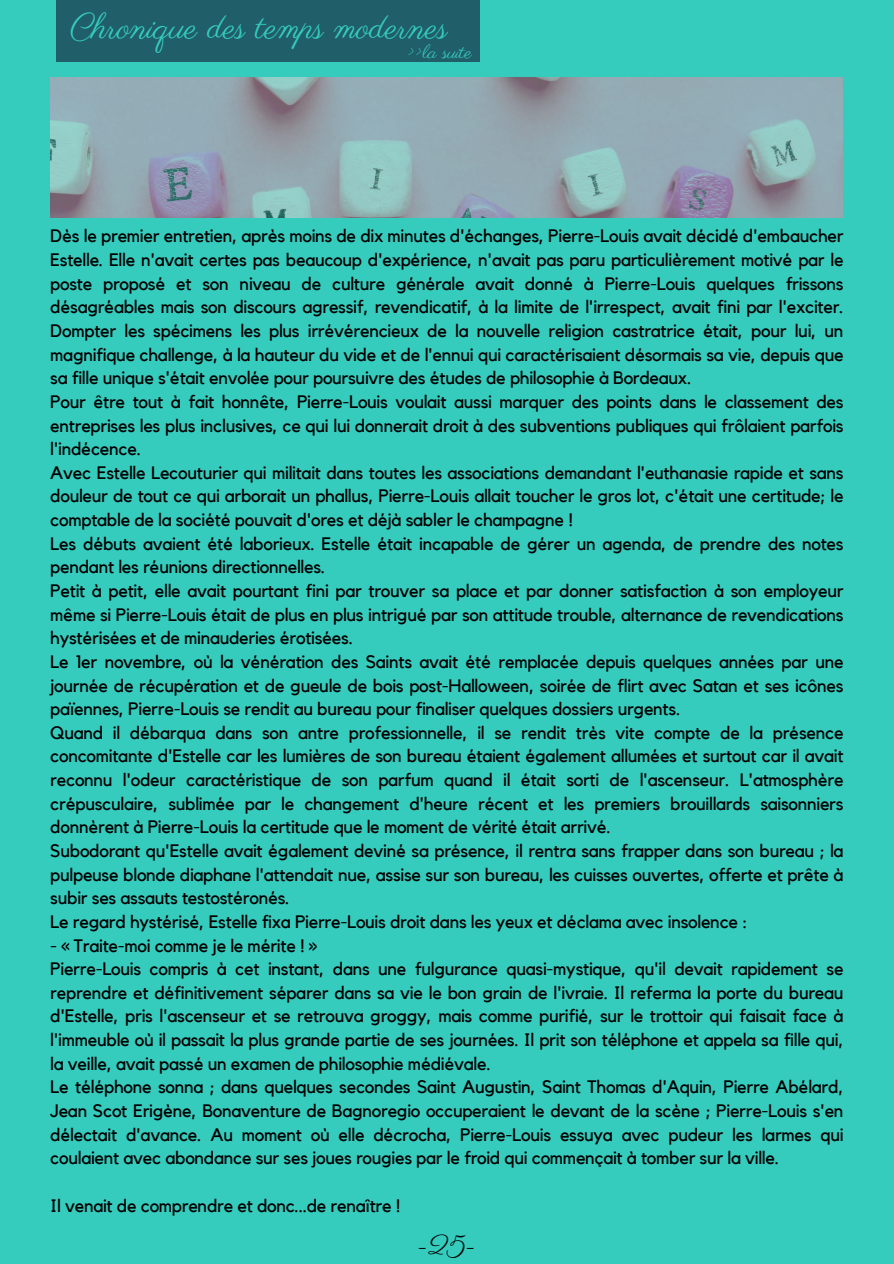
<style>
.page{position:relative;width:894px;height:1264px;background:#fff}
.page>*{position:absolute;margin:0;border:0;box-sizing:border-box;transform-origin:0 0}
.t1{font:34.95px "Parisienne";color:#35ccbe}
.t2{font:27px "Parisienne";color:#000}
.t3{font:19.35px "Parisienne";color:#35ccbe}
.t4{font:18px/23.7px "Kollektif";letter-spacing:-.015em;color:#000;text-align:justify}
</style>
<div class="page">
<div style="left:0;top:0;width:893px;height:1263px;background:#35ccbe"></div>
<div style="left:56px;top:0;width:424px;height:62px;background:#205e69"></div>
<img style="left:50px;top:77px;width:792px;height:140px">
<p class="t1" style="left:70px;top:6px;width:379px">Chronique des temps modernes</p>
<p class="t3" style="left:407px;top:40px;width:66px">&gt;&gt;la suite</p>
<p class="t4" style="left:50px;top:225px;width:794px">Dès le premier entretien, après moins de dix minutes d'échanges, Pierre-Louis avait décidé d'embaucher Estelle. Elle n'avait certes pas beaucoup d'expérience, n'avait pas paru particulièrement motivé par le poste proposé et son niveau de culture générale avait donné à Pierre-Louis quelques frissons désagréables mais son discours agressif, revendicatif, à la limite de l'irrespect, avait fini par l'exciter.<br>Dompter les spécimens les plus irrévérencieux de la nouvelle religion castratrice était, pour lui, un magnifique challenge, à la hauteur du vide et de l'ennui qui caractérisaient désormais sa vie, depuis que sa fille unique s'était envolée pour poursuivre des études de philosophie à Bordeaux.</p>
<h1 class="t4" style="left:50px;top:390px;width:794px">Pour être tout à fait honnête, Pierre-Louis voulait aussi marquer des points dans le classement des entreprises les plus inclusives, ce qui lui donnerait droit à des subventions publiques qui frôlaient parfois l'indécence.</h1>
<p class="t4" style="left:50px;top:461px;width:794px">Avec Estelle Lecouturier qui militait dans toutes les associations demandant l'euthanasie rapide et sans douleur de tout ce qui arborait un phallus, Pierre-Louis allait toucher le gros lot, c'était une certitude; le comptable de la société pouvait d'ores et déjà sabler le champagne !</p>
<p class="t4" style="left:50px;top:532px;width:794px">Les débuts avaient été laborieux. Estelle était incapable de gérer un agenda, de prendre des notes pendant les réunions directionnelles.</p>
<p class="t4" style="left:50px;top:579px;width:794px">Petit à petit, elle avait pourtant fini par trouver sa place et par donner satisfaction à son employeur même si Pierre-Louis était de plus en plus intrigué par son attitude trouble, alternance de revendications hystérisées et de minauderies érotisées.</p>
<p class="t4" style="left:50px;top:650px;width:794px">Le 1er novembre, où la vénération des Saints avait été remplacée depuis quelques années par une journée de récupération et de gueule de bois post-Halloween, soirée de flirt avec Satan et ses icônes païennes, Pierre-Louis se rendit au bureau pour finaliser quelques dossiers urgents.</p>
<p class="t4" style="left:50px;top:721px;width:794px">Quand il débarqua dans son antre professionnelle, il se rendit très vite compte de la présence concomitante d'Estelle car les lumières de son bureau étaient également allumées et surtout car il avait reconnu l'odeur caractéristique de son parfum quand il était sorti de l'ascenseur. L'atmosphère crépusculaire, sublimée par le changement d'heure récent et les premiers brouillards saisonniers donnèrent à Pierre-Louis la certitude que le moment de vérité était arrivé.</p>
<p class="t4" style="left:50px;top:839px;width:794px">Subodorant qu'Estelle avait également deviné sa présence, il rentra sans frapper dans son bureau ; la pulpeuse blonde diaphane l'attendait nue, assise sur son bureau, les cuisses ouvertes, offerte et prête à subir ses assauts testostéronés.</p>
<p class="t4" style="left:50px;top:910px;width:698px">Le regard hystérisé, Estelle fixa Pierre-Louis droit dans les yeux et déclama avec insolence :</p>
<p class="t4" style="left:50px;top:934px;width:268px">- « Traite-moi comme je le mérite ! »</p>
<p class="t4" style="left:50px;top:957px;width:794px">Pierre-Louis compris à cet instant, dans une fulgurance quasi-mystique, qu'il devait rapidement se reprendre et définitivement séparer dans sa vie le bon grain de l'ivraie. Il referma la porte du bureau d'Estelle, pris l'ascenseur et se retrouva groggy, mais comme purifié, sur le trottoir qui faisait face à l'immeuble où il passait la plus grande partie de ses journées. Il prit son téléphone et appela sa fille qui, la veille, avait passé un examen de philosophie médiévale.</p>
<p class="t4" style="left:50px;top:1075px;width:794px">Le téléphone sonna ; dans quelques secondes Saint Augustin, Saint Thomas d'Aquin, Pierre Abélard, Jean Scot Erigène, Bonaventure de Bagnoregio occuperaient le devant de la scène ; Pierre-Louis s'en délectait d'avance. Au moment où elle décrocha, Pierre-Louis essuya avec pudeur les larmes qui coulaient avec abondance sur ses joues rougies par le froid qui commençait à tomber sur la ville.</p>
<p class="t4" style="left:50px;top:1194px;width:351px">Il venait de comprendre et donc...de renaître !</p>
<p class="t2" style="left:417px;top:1228px;width:60px">-25-</p>
</div>
